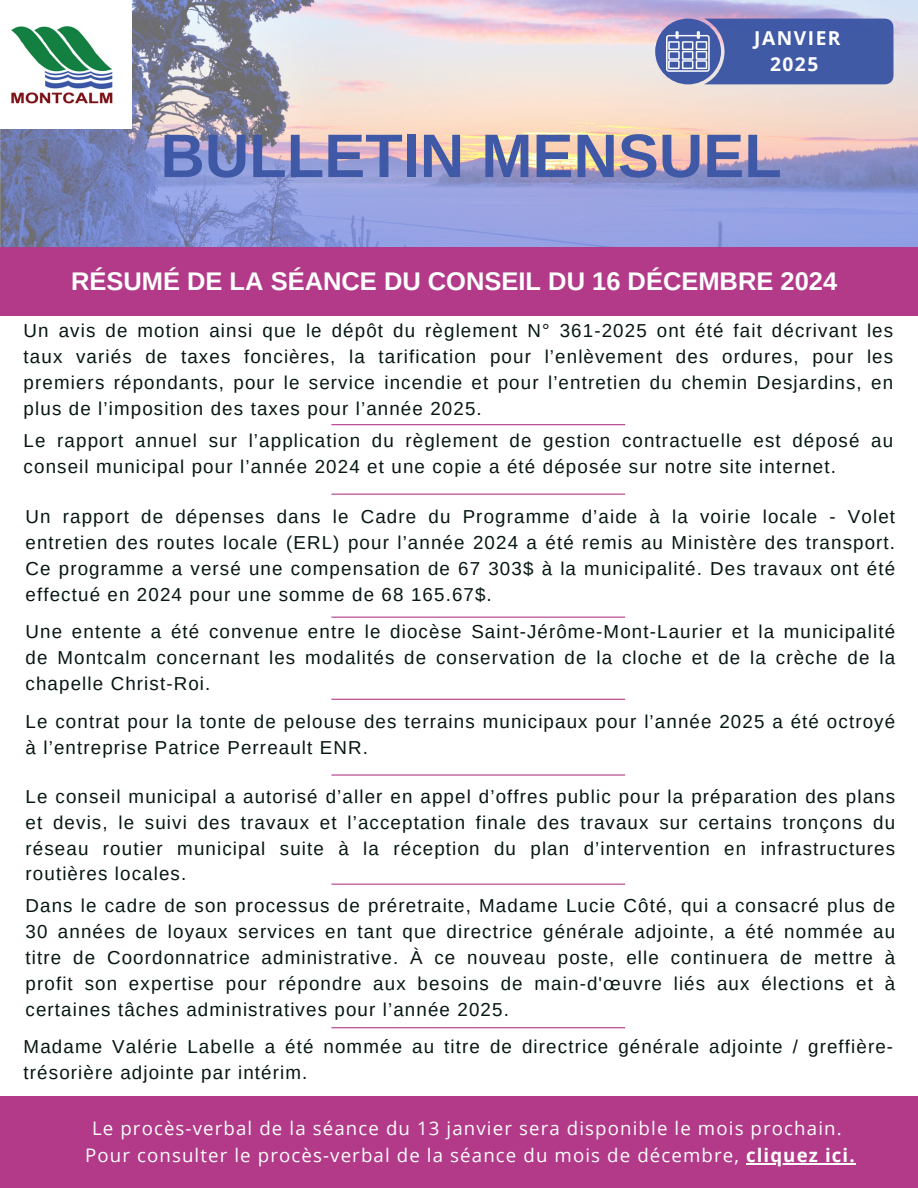
<style>
.page{position:relative;width:918px;height:1188px;background:#fff}
.page>*{position:absolute;margin:0;border:0;box-sizing:border-box;transform-origin:0 0}
.t1{font:700 61.5px "Arimo";color:#3f59a6}
.t2{font:700 25.5px "Arimo";color:#fff}
.t3{font:700 19.2px/26.5px "Open Sans";letter-spacing:.08em;color:#fff;text-align:center}
.t4{font:18.75px/25.8px "Arimo";letter-spacing:.06em;color:#051613;text-align:justify}
.t5{font:18.6px "Open Sans";letter-spacing:.06em;color:#fff}
.s1{font-weight:700}
</style>
<div class="page">
<div style="left:0;top:1096px;width:918px;height:92px;background:#b23a88"></div>
<hr style="left:746px;top:1163px;width:110px;height:1px;background:#fff">
<img style="left:0;top:0;width:918px;height:247px">
<img style="left:0;top:0;width:132px;height:128px">
<div style="left:0;top:247px;width:918px;height:69px;background:#b23a88"></div>
<div style="left:655px;top:19px;width:66px;height:65px;background:#3f59a6;border-radius:50%"></div>
<svg style="left:666px;top:19px;width:228px;height:66px;background:#5167ac"></svg>
<hr style="left:331px;top:424px;width:294px;height:1px;background:#b23a88">
<hr style="left:331px;top:494px;width:294px;height:1px;background:#b23a88">
<hr style="left:331px;top:617px;width:294px;height:1px;background:#b23a88">
<hr style="left:331px;top:774px;width:294px;height:2px;background:#b23a88">
<hr style="left:331px;top:884px;width:294px;height:1px;background:#b23a88">
<hr style="left:331px;top:699px;width:294px;height:1px;background:#b23a88">
<hr style="left:331px;top:1027px;width:294px;height:1px;background:#b23a88">
<p class="t3" style="left:754px;top:24px;width:88px">JANVIER<br>2025</p>
<p class="t1" style="left:160px;top:121px;width:623px">BULLETIN MENSUEL</p>
<p class="t2" style="left:71px;top:267px;width:768px">RÉSUMÉ DE LA SÉANCE DU CONSEIL DU 16 DÉCEMBRE 2024</p>
<h2 class="t4" style="left:24px;top:318px;width:871px">Un avis de motion ainsi que le dépôt du règlement N° 361-2025 ont été fait décrivant les taux variés de taxes foncières, la tarification pour l’enlèvement des ordures, pour les premiers répondants, pour le service incendie et pour l’entretien du chemin Desjardins, en plus de l’imposition des taxes pour l’année 2025.</h2>
<h3 class="t4" style="left:24px;top:427px;width:871px">Le rapport annuel sur l’application du règlement de gestion contractuelle est déposé au conseil municipal pour l’année 2024 et une copie a été déposée sur notre site internet.</h3>
<p class="t4" style="left:26px;top:504px;width:871px">Un rapport de dépenses dans le Cadre du Programme d’aide à la voirie locale - Volet entretien des routes locale (ERL) pour l’année 2024 a été remis au Ministère des transport.<br>Ce programme a versé une compensation de 67 303$ à la municipalité. Des travaux ont été effectué en 2024 pour une somme de 68 165.67$.</p>
<h1 class="t4" style="left:26px;top:619px;width:871px">Une entente a été convenue entre le diocèse Saint-Jérôme-Mont-Laurier et la municipalité de Montcalm concernant les modalités de conservation de la cloche et de la crèche de la chapelle Christ-Roi.</h1>
<p class="t4" style="left:26px;top:709px;width:871px">Le contrat pour la tonte de pelouse des terrains municipaux pour l’année 2025 a été octroyé à l’entreprise Patrice Perreault ENR.</p>
<p class="t4" style="left:26px;top:783px;width:871px">Le conseil municipal a autorisé d’aller en appel d’offres public pour la préparation des plans et devis, le suivi des travaux et l’acceptation finale des travaux sur certains tronçons du réseau routier municipal suite à la réception du plan d’intervention en infrastructures routières locales.</p>
<p class="t4" style="left:26px;top:893px;width:871px">Dans le cadre de son processus de préretraite, Madame Lucie Côté, qui a consacré plus de 30 années de loyaux services en tant que directrice générale adjointe, a été nommée au titre de Coordonnatrice administrative. À ce nouveau poste, elle continuera de mettre à profit son expertise pour répondre aux besoins de main-d'œuvre liés aux élections et à certaines tâches administratives pour l’année 2025.</p>
<p class="t4" style="left:24px;top:1034px;width:871px">Madame Valérie Labelle a été nommée au titre de directrice générale adjointe / greffière&shy;trésorière adjointe par intérim.</p>
<p class="t5" style="left:92px;top:1115px;width:751px">Le procès-verbal de la séance du 13 janvier sera disponible le mois prochain.</p>
<p class="t5" style="left:85px;top:1142px;width:771px">Pour consulter le procès-verbal de la séance du mois de décembre, <span class="s1">cliquez ici.</span></p>
</div>
